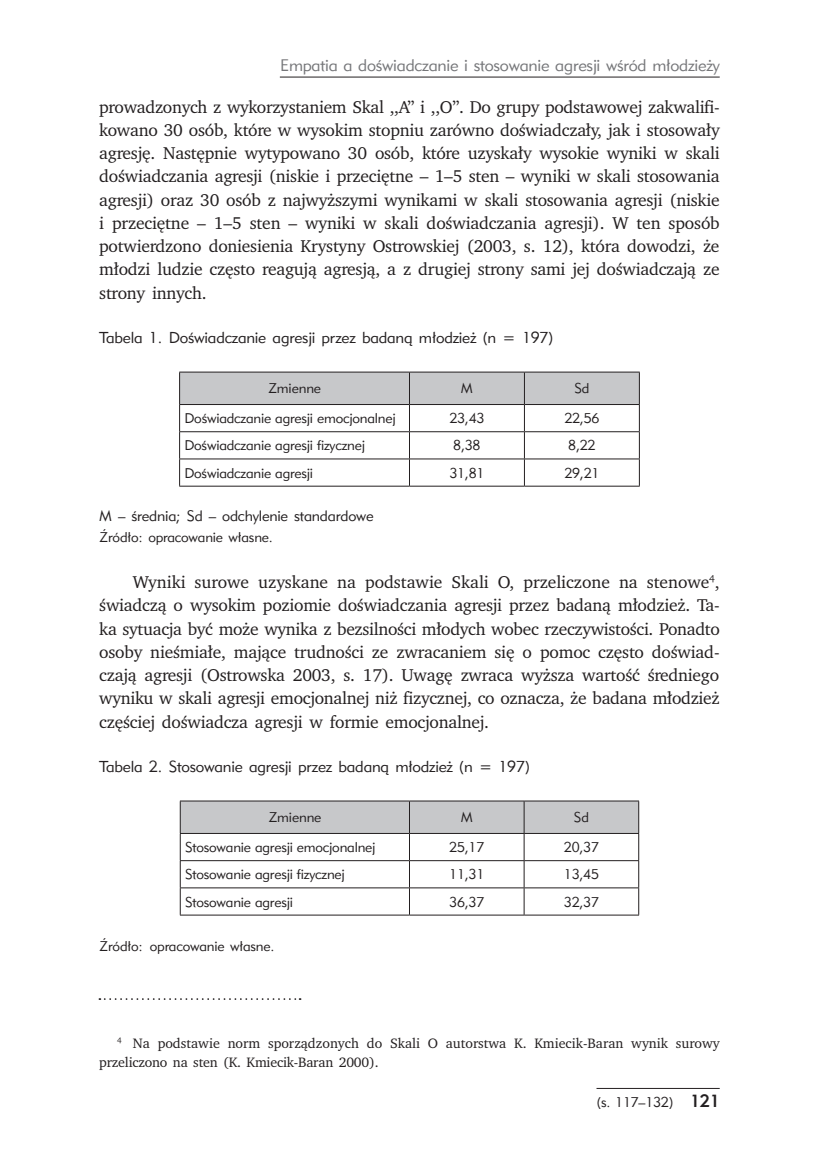
<style>
.page{position:relative;width:819px;height:1166px;background:#fff}
.page>*{position:absolute;margin:0;border:0;box-sizing:border-box;transform-origin:0 0}
.t1{font:17.5px/23.3px "Charter ITCPL";letter-spacing:-.015em;color:#231f20;text-align:justify}
.t2{font:16.62px "Geometric 415 Lt EU";letter-spacing:-.015em;color:#757679}
.t3{font:15.75px "Geometric 415 Lt EU";letter-spacing:-.015em;color:#231f20}
.t4{font:14.88px "Geometric 415 Lt EU";letter-spacing:-.015em;color:#231f20}
.t5{font:14px "Geometric 415 Lt EU";letter-spacing:-.015em;color:#231f20}
.t6{font:14px/18.6px "Charter ITCPL";color:#231f20}
.s1{font-family:"Geometric 415 Md EU";font-size:17.5px}
</style>
<div class="page">
<hr style="left:280px;top:77px;width:439px;height:1px;background:#231f20">
<hr style="left:596px;top:1088px;width:123px;height:1px;background:#231f20">
<svg style="left:179px;top:373px;width:461px;height:113px"></svg>
<hr style="left:179px;top:486px;width:230px;height:1px;background:#231f20">
<hr style="left:409px;top:486px;width:115px;height:1px;background:#231f20">
<hr style="left:524px;top:486px;width:115px;height:1px;background:#231f20">
<hr style="left:179px;top:372px;width:230px;height:1px;background:#231f20">
<hr style="left:179px;top:372px;width:1px;height:32px;background:#231f20">
<hr style="left:409px;top:372px;width:115px;height:1px;background:#231f20">
<hr style="left:524px;top:372px;width:115px;height:1px;background:#231f20">
<hr style="left:639px;top:372px;width:1px;height:32px;background:#231f20">
<hr style="left:179px;top:404px;width:230px;height:1px;background:#231f20">
<hr style="left:409px;top:404px;width:115px;height:1px;background:#231f20">
<hr style="left:524px;top:404px;width:115px;height:1px;background:#231f20">
<hr style="left:180px;top:915px;width:229px;height:1px;background:#231f20">
<hr style="left:409px;top:915px;width:115px;height:1px;background:#231f20">
<hr style="left:524px;top:915px;width:115px;height:1px;background:#231f20">
<svg style="left:180px;top:801px;width:459px;height:114px"></svg>
<hr style="left:180px;top:887px;width:229px;height:1px;background:#231f20">
<hr style="left:409px;top:887px;width:115px;height:1px;background:#231f20">
<hr style="left:524px;top:887px;width:115px;height:1px;background:#231f20">
<hr style="left:180px;top:800px;width:229px;height:1px;background:#231f20">
<hr style="left:180px;top:801px;width:1px;height:32px;background:#231f20">
<hr style="left:409px;top:800px;width:115px;height:1px;background:#231f20">
<hr style="left:524px;top:800px;width:115px;height:1px;background:#231f20">
<hr style="left:638px;top:801px;width:1px;height:32px;background:#231f20">
<hr style="left:180px;top:833px;width:229px;height:1px;background:#231f20">
<hr style="left:409px;top:833px;width:115px;height:1px;background:#231f20">
<hr style="left:524px;top:833px;width:115px;height:1px;background:#231f20">
<svg style="left:99px;top:998px;width:201px;height:2px"></svg>
<p class="t2" style="left:280px;top:55px;width:441px">Empatia a doświadczanie i stosowanie agresji wśród młodzieży</p>
<p class="t1" style="left:99px;top:95px;width:622px">prowadzonych z wykorzystaniem Skal ,,A” i ,,O”. Do grupy podstawowej zakwalifi&shy;kowano 30 osób, które w wysokim stopniu zarówno doświadczały, jak i stosowały agresję. Następnie wytypowano 30 osób, które uzyskały wysokie wyniki w skali doświadczania agresji (niskie i przeciętne – 1–5 sten – wyniki w skali stosowania agresji) oraz 30 osób z najwyższymi wynikami w skali stosowania agresji (niskie i przeciętne – 1–5 sten – wyniki w skali doświadczania agresji). W ten sposób potwierdzono doniesienia Krystyny Ostrowskiej (2003, s. 12), która dowodzi, że młodzi ludzie często reagują agresją, a z drugiej strony sami jej doświadczają ze strony innych.</p>
<p class="t3" style="left:99px;top:328px;width:455px">Tabela 1. Doświadczanie agresji przez badaną młodzież (n = 197)</p>
<p class="t5" style="left:268px;top:380px;width:55px">Zmienne</p>
<p class="t5" style="left:461px;top:380px;width:14px">M</p>
<p class="t5" style="left:574px;top:380px;width:17px">Sd</p>
<p class="t5" style="left:184px;top:410px;width:213px">Doświadczanie agresji emocjonalnej</p>
<p class="t5" style="left:449px;top:410px;width:37px">23,43</p>
<p class="t5" style="left:564px;top:410px;width:37px">22,56</p>
<p class="t5" style="left:184px;top:437px;width:182px">Doświadczanie agresji fizycznej</p>
<p class="t5" style="left:453px;top:437px;width:29px">8,38</p>
<p class="t5" style="left:568px;top:437px;width:29px">8,22</p>
<p class="t5" style="left:184px;top:464px;width:130px">Doświadczanie agresji</p>
<p class="t5" style="left:449px;top:464px;width:37px">31,81</p>
<p class="t5" style="left:564px;top:464px;width:37px">29,21</p>
<p class="t4" style="left:99px;top:507px;width:276px">M – średnia; Sd – odchylenie standardowe</p>
<p class="t5" style="left:99px;top:528px;width:175px">Źródło: opracowanie własne.</p>
<p class="t1" style="left:99px;top:570px;width:622px;text-indent:34px">Wyniki surowe uzyskane na podstawie Skali O, przeliczone na stenowe<sup>4</sup>, świadczą o wysokim poziomie doświadczania agresji przez badaną młodzież. Ta&shy;ka sytuacja być może wynika z bezsilności młodych wobec rzeczywistości. Ponadto osoby nieśmiałe, mające trudności ze zwracaniem się o pomoc często doświad&shy;czają agresji (Ostrowska 2003, s. 17). Uwagę zwraca wyższa wartość średniego wyniku w skali agresji emocjonalnej niż fizycznej, co oznacza, że badana młodzież częściej doświadcza agresji w formie emocjonalnej.</p>
<p class="t3" style="left:99px;top:757px;width:432px">Tabela 2. Stosowanie agresji przez badaną młodzież (n = 197)</p>
<p class="t5" style="left:268px;top:809px;width:55px">Zmienne</p>
<p class="t5" style="left:461px;top:809px;width:14px">M</p>
<p class="t5" style="left:574px;top:809px;width:17px">Sd</p>
<p class="t5" style="left:185px;top:838px;width:192px">Stosowanie agresji emocjonalnej</p>
<p class="t5" style="left:449px;top:838px;width:37px">25,17</p>
<p class="t5" style="left:564px;top:838px;width:37px">20,37</p>
<p class="t5" style="left:185px;top:866px;width:161px">Stosowanie agresji fizycznej</p>
<p class="t5" style="left:449px;top:866px;width:37px">11,31</p>
<p class="t5" style="left:564px;top:866px;width:37px">13,45</p>
<p class="t5" style="left:185px;top:893px;width:109px">Stosowanie agresji</p>
<p class="t5" style="left:449px;top:893px;width:37px">36,37</p>
<p class="t5" style="left:564px;top:893px;width:37px">32,37</p>
<p class="t5" style="left:99px;top:937px;width:176px">Źródło: opracowanie własne.</p>
<p class="t6" style="left:99px;top:1034px;width:622px;text-indent:18px"><sup>4</sup> Na podstawie norm sporządzonych do Skali O autorstwa K. Kmiecik-Baran wynik surowy przeliczono na sten (K. Kmiecik-Baran 2000).</p>
<p class="t5" style="left:596px;top:1094px;width:124px">(s. 117–132) <span class="s1">121</span></p>
</div>
